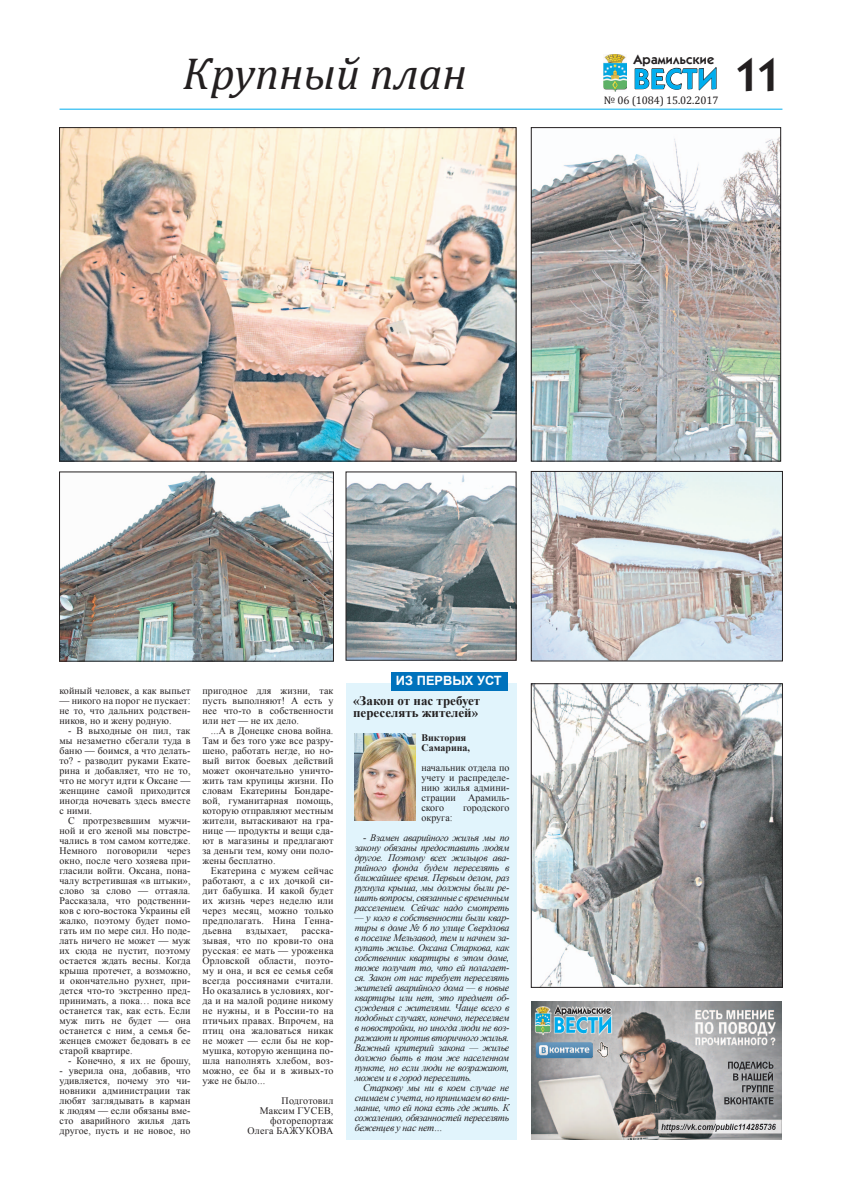
<style>
.page{position:relative;width:842px;height:1191px;background:#fff}
.page>*{position:absolute;margin:0;border:0;box-sizing:border-box;transform-origin:0 0}
.t1{font:600 46px "Kabel C";color:#231f20}
.t2{font:italic 45px "Cambria";color:#231f20}
.t3{font:600 29.1px "Kabel C";letter-spacing:.01em;color:#00aeef}
.t4{font:600 13.2px "Kabel C";letter-spacing:.02em;color:#231f20}
.t5{font:700 13px/12px "Times New Roman";color:#231f20}
.t6{font:700 12.8px "Arial";color:#fff}
.t7{font:11px "Cambria";letter-spacing:-.01em;color:#231f20}
.t8{font:10px/10px "Times New Roman";letter-spacing:.01em;color:#231f20;text-align:justify}
.t9{font:italic 10px/10px "Times New Roman";letter-spacing:-.03em;color:#231f20;text-align:justify}
.t10{font:700 10px/10px "Times New Roman";color:#231f20}
</style>
<div class="page">
<hr style="left:60px;top:109px;width:722px;height:1px;background:#00aeef">
<svg style="left:634px;top:67px;width:83px;height:24px"></svg>
<img style="left:604px;top:55px;width:22px;height:36px">
<img style="left:531px;top:1001px;width:251px;height:138px">
<div style="left:346px;top:683px;width:170px;height:457px;background:#e1f4fc"></div>
<div style="left:391px;top:672px;width:117px;height:18px;background:#0072bc"></div>
<img style="left:355px;top:734px;width:61px;height:86px">
<img style="left:61px;top:129px;width:453px;height:330px">
<div style="left:59px;top:127px;width:457px;height:334px;border:1px solid #231f20"></div>
<img style="left:533px;top:137px;width:246px;height:322px">
<div style="left:531px;top:127px;width:250px;height:334px;border:1px solid #231f20"></div>
<img style="left:533px;top:685px;width:248px;height:300px">
<div style="left:531px;top:683px;width:252px;height:304px;border:1px solid #231f20"></div>
<img style="left:348px;top:474px;width:166px;height:184px">
<img style="left:61px;top:473px;width:271px;height:186px">
<div style="left:59px;top:471px;width:275px;height:190px;border:1px solid #231f20"></div>
<img style="left:533px;top:473px;width:248px;height:186px">
<div style="left:531px;top:471px;width:252px;height:190px;border:1px solid #231f20"></div>
<h2 class="t2" style="left:182px;top:41px;width:286px">Крупный план</h2>
<h3 class="t4" style="left:633px;top:52px;width:82px">Арамильские</h3>
<h3 class="t3" style="left:633px;top:62px;width:86px">ВЕСТИ</h3>
<p class="t7" style="left:604px;top:94px;width:116px">№ 06 (1084) 15.02.2017</p>
<h1 class="t1" style="left:735px;top:49px;width:49px">11</h1>
<p class="t8" style="left:60px;top:685px;width:132px">койный человек, а как выпьет</p>
<p class="t8" style="left:60px;top:695px;width:132px">— никого на порог не пускает: не то, что дальних родствен&shy;ников, но и жену родную.</p>
<p class="t8" style="left:60px;top:725px;width:132px;text-indent:9px">- В выходные он пил, так мы незаметно сбегали туда в баню — боимся, а что делать&shy;то? - разводит руками Екате&shy;рина и добавляет, что не то, что не могут идти к Оксане — женщине самой приходится иногда ночевать здесь вместе с ними.</p>
<p class="t8" style="left:60px;top:815px;width:132px;text-indent:9px">С протрезвевшим мужчи&shy;ной и его женой мы повстре&shy;чались в том самом коттедже.<br>Немного поговорили через окно, после чего хозяева при&shy;гласили войти. Оксана, пона&shy;чалу встретившая «в штыки», слово за слово — оттаяла.<br>Рассказала, что родственни&shy;ков с юго-востока Украины ей жалко, поэтому будет помо&shy;гать им по мере сил. Но поде&shy;лать ничего не может — муж их сюда не пустит, поэтому остается ждать весны. Когда крыша протечет, а возможно, и окончательно рухнет, при&shy;дется что-то экстренно пред&shy;принимать, а пока… пока все останется так, как есть. Если муж пить не будет — она останется с ним, а семья бе&shy;женцев сможет бедовать в ее старой квартире.</p>
<p class="t8" style="left:68px;top:1055px;width:124px">- Конечно, я их не брошу,</p>
<p class="t8" style="left:60px;top:1065px;width:132px">- уверила она, добавив, что удивляется, почему это чи&shy;новники администрации так любят заглядывать в карман к людям — если обязаны вме&shy;сто аварийного жилья дать другое, пусть и не новое, но</p>
<p class="t8" style="left:202px;top:685px;width:132px">пригодное для жизни, так пусть выполняют! А есть у нее что-то в собственности или нет — не их дело.</p>
<p class="t8" style="left:202px;top:725px;width:132px;text-indent:8px">...А в Донецке снова война.<br>Там и без того уже все разру&shy;шено, работать негде, но но&shy;вый виток боевых действий может окончательно уничто&shy;жить там крупицы жизни. По словам Екатерины Бондаре&shy;вой, гуманитарная помощь, которую отправляют местным жители, вытаскивают на гра&shy;нице — продукты и вещи сда&shy;ют в магазины и предлагают за деньги тем, кому они поло&shy;жены бесплатно.</p>
<p class="t8" style="left:202px;top:865px;width:132px;text-indent:8px">Екатерина с мужем сейчас работают, а с их дочкой си&shy;дит бабушка. И какой будет их жизнь через неделю или через месяц, можно только предполагать. Нина Генна&shy;дьевна</p>
<p class="t8" style="left:246px;top:925px;width:43px">вздыхает,</p>
<p class="t8" style="left:202px;top:925px;width:132px;text-indent:99px">расска&shy;зывая, что по крови-то она русская: ее мать — уроженка Орловской области, поэто&shy;му и она, и вся ее семья себя всегда россиянами считали.<br>Но оказались в условиях, ког&shy;да и на малой родине никому не нужны, и в России-то на птичьих правах. Впрочем, на птиц она жаловаться никак не может — если бы не кор&shy;мушка, которую женщина по&shy;шла наполнять хлебом, воз&shy;можно, ее бы и в живых-то уже не было...</p>
<p class="t8" style="left:247px;top:1095px;width:87px;text-align:right">Подготовил<br>Максим ГУСЕВ, фоторепортаж<br>Олега БАЖУКОВА</p>
<p class="t6" style="left:396px;top:671px;width:107px">ИЗ ПЕРВЫХ УСТ</p>
<h3 class="t5" style="left:353px;top:694px;width:129px">«Закон от нас требует переселять жителей»</h3>
<p class="t10" style="left:421px;top:732px;width:50px">Виктория<br>Самарина,</p>
<p class="t8" style="left:421px;top:762px;width:89px">начальник отдела по учету и распределе&shy;нию жилья админи&shy;страции Арамиль&shy;ского</p>
<p class="t8" style="left:463px;top:802px;width:48px">городского</p>
<p class="t8" style="left:421px;top:812px;width:33px">округа:</p>
<p class="t9" style="left:355px;top:832px;width:156px;text-indent:8px">- Взамен аварийного жилья мы по закону обязаны предоставить людям другое. Поэтому всех жильцов ава&shy;рийного фонда будем переселять в ближайшее время. Первым делом, раз рухнула крыша, мы должны были ре&shy;шить вопросы, связанные с временным расселением. Сейчас надо смотреть</p>
<p class="t9" style="left:355px;top:912px;width:156px">— у кого в собственности были квар&shy;тиры в доме № 6 по улице Свердлова в поселке Мельзавод, тем и начнем за&shy;купать жилье. Оксана Старкова, как собственник квартиры в этом доме, тоже получит то, что ей полагает&shy;ся. Закон от нас требует переселять жителей аварийного дома — в новые квартиры или нет, это предмет об&shy;суждения с жителями. Чаще всего в подобных случаях, конечно, переселяем в новостройки, но иногда люди не воз&shy;ражают и против вторичного жилья.<br>Важный критерий закона — жилье должно быть в том же населенном пункте, но если люди не возражают, можем и в город переселить.</p>
<p class="t9" style="left:355px;top:1082px;width:156px;text-indent:8px">Старкову мы ни в коем случае не снимаем с учета, но принимаем во вни&shy;мание, что ей пока есть где жить. К сожалению, обязанностей переселять беженцев у нас нет…</p>
</div>
